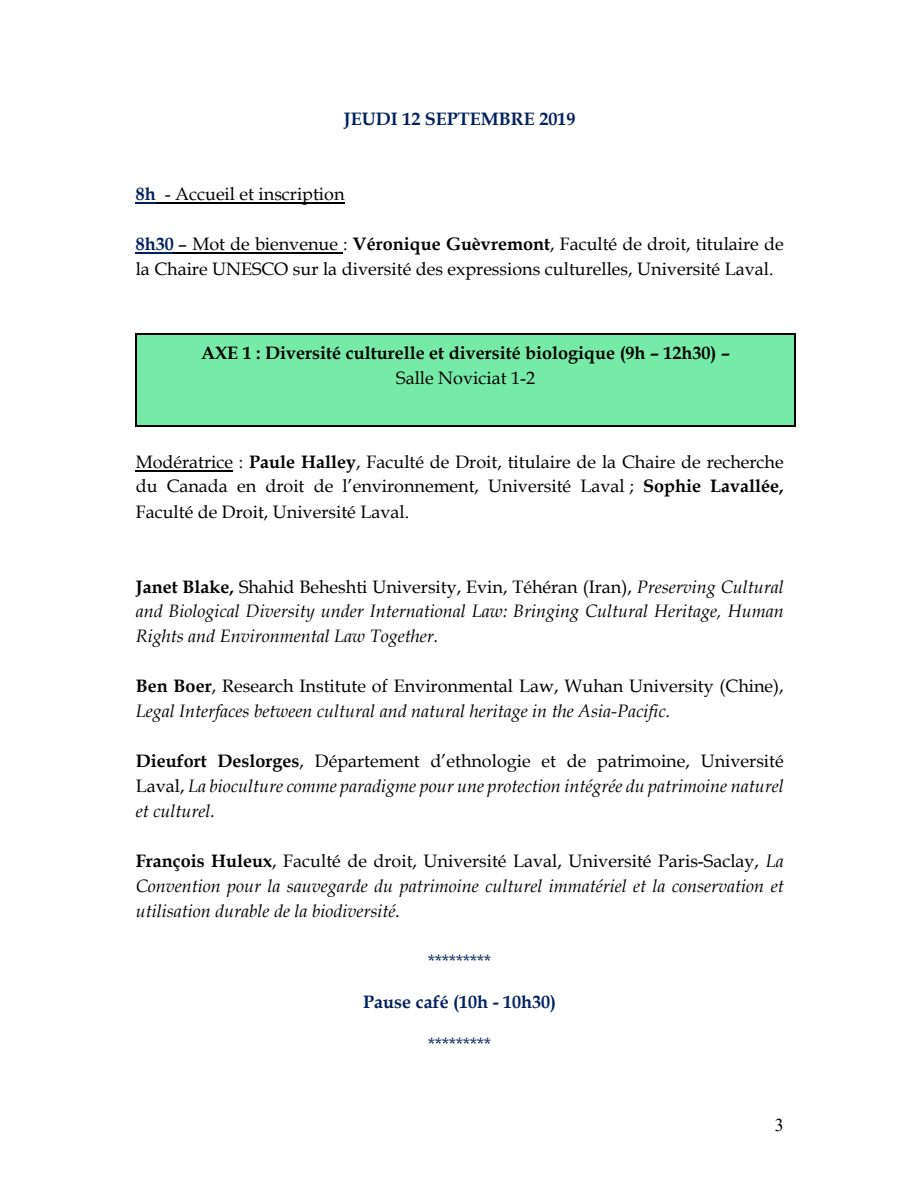
<style>
.page{position:relative;width:918px;height:1188px;background:#fff}
.page>*{position:absolute;margin:0;border:0;box-sizing:border-box;transform-origin:0 0}
.t1{font:italic 18px/25px "Book Antiqua";color:#000;text-align:justify}
.t2{font:18px/25px "Book Antiqua";color:#000}
.t3{font:700 18px "Book Antiqua";color:#000}
.t4{font:700 18px "Book Antiqua";color:#002060}
.t5{font:18px "Book Antiqua";color:#002060}
.t6{font:18px "Times New Roman";color:#000}
.s1{font-weight:700;color:#002060}
.s2{font-weight:700}
.s3{font-weight:700;font-style:normal}
.s4{font-style:normal}
</style>
<div class="page">
<svg style="left:136px;top:203px;width:20px;height:1px"></svg>
<hr style="left:156px;top:203px;width:189px;height:1px;background:#000">
<hr style="left:136px;top:253px;width:38px;height:1px;background:#002060">
<hr style="left:174px;top:253px;width:169px;height:1px;background:#000">
<div style="left:137px;top:335px;width:657px;height:90px;background:#76eba8"></div>
<hr style="left:137px;top:333px;width:657px;height:2px;background:#000">
<svg style="left:794px;top:333px;width:2px;height:9px"></svg>
<hr style="left:136px;top:342px;width:1px;height:83px;background:#000">
<hr style="left:137px;top:425px;width:657px;height:1px;background:#000">
<hr style="left:794px;top:342px;width:2px;height:83px;background:#000">
<hr style="left:136px;top:470px;width:97px;height:1px;background:#000">
<p class="t4" style="left:344px;top:109px;width:233px">JEUDI 12 SEPTEMBRE 2019</p>
<p class="t2" style="left:136px;top:182px;width:210px"><span class="s1">8h</span> - Accueil et inscription</p>
<p class="t2" style="left:136px;top:232px;width:649px"><span class="s1">8h30</span> – Mot de bienvenue : <span class="s2">Véronique Guèvremont</span>, Faculté de droit, titulaire de la Chaire UNESCO sur la diversité des expressions culturelles, Université Laval.</p>
<p class="t3" style="left:201px;top:342px;width:530px">AXE 1 : Diversité culturelle et diversité biologique (9h – 12h30) –</p>
<p class="t2" style="left:396px;top:365px;width:140px">Salle Noviciat 1-2</p>
<p class="t2" style="left:136px;top:449px;width:649px;text-align:justify">Modératrice : <span class="s2">Paule Halley</span>, Faculté de Droit, titulaire de la Chaire de recherche du Canada en droit de l’environnement, Université Laval ; <span class="s2">Sophie Lavallée, </span>Faculté de Droit, Université Laval.</p>
<p class="t1" style="left:136px;top:574px;width:650px"><span class="s3">Janet Blake,</span> <span class="s4">Shahid Beheshti University, Evin, Téhéran (Iran),</span> Preserving Cultural and Biological Diversity under International Law: Bringing Cultural Heritage, Human Rights and Environmental Law Together.</p>
<p class="t1" style="left:136px;top:674px;width:649px"><span class="s3">Ben Boer</span><span class="s4">, Research Institute of Environmental Law, Wuhan University (Chine),<br></span>Legal Interfaces between cultural and natural heritage in the Asia-Pacific.</p>
<p class="t1" style="left:136px;top:749px;width:650px"><span class="s3">Dieufort Deslorges</span><span class="s4">, Département d’ethnologie et de patrimoine, Université Laval,</span> La bioculture comme paradigme pour une protection intégrée du patrimoine naturel et culturel.</p>
<p class="t1" style="left:136px;top:849px;width:650px"><span class="s3">François Huleux</span><span class="s4">, Faculté de droit, Université Laval, Université Paris-Saclay,</span> La Convention pour la sauvegarde du patrimoine culturel immatériel et la conservation et utilisation durable de la biodiversité.</p>
<p class="t5" style="left:428px;top:950px;width:65px">*********</p>
<p class="t4" style="left:363px;top:992px;width:194px">Pause café (10h - 10h30)</p>
<p class="t5" style="left:428px;top:1033px;width:65px">*********</p>
<p class="t6" style="left:775px;top:1115px;width:10px">3</p>
</div>
